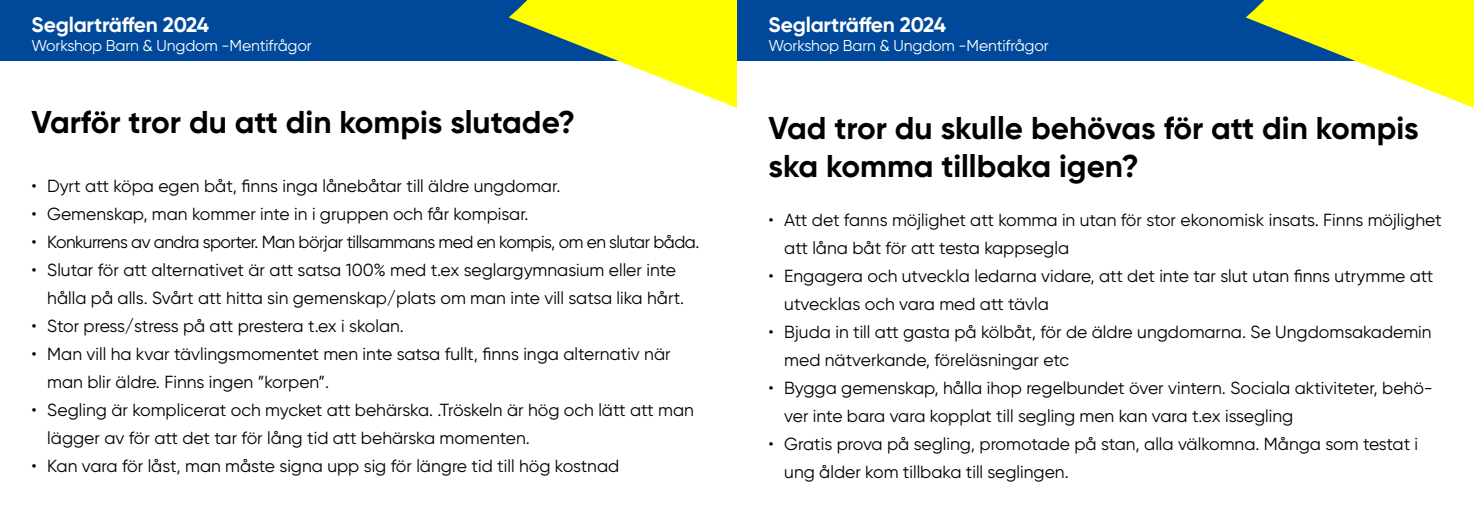
<style>
.page{position:relative;width:1474px;height:521px;background:#fff}
.page>*{position:absolute;margin:0;border:0;box-sizing:border-box;transform-origin:0 0}
.t1{font:700 31.5px/37.8px "Gilroy";color:#000}
.t2{font:700 21px "Gilroy";letter-spacing:-.01em;color:#fff}
.t3{font:17.5px/28px "Gilroy";color:#000}
.t4{font:17.5px "Gilroy";letter-spacing:-.03em;color:#000}
.t5{font:17.5px "Gilroy";letter-spacing:-.02em;color:#000}
.t6{font:15.75px "Gilroy";letter-spacing:-.01em;color:#fff}
</style>
<div class="page">
<div style="left:0;top:0;width:737px;height:61px;background:#00489a"></div>
<div style="left:737px;top:0;width:736px;height:61px;background:#00489a"></div>
<svg style="left:508px;top:0;width:229px;height:108px"></svg>
<svg style="left:1245px;top:0;width:228px;height:108px"></svg>
<p class="t2" style="left:32px;top:12px;width:179px">Seglarträffen 2024</p>
<p class="t6" style="left:32px;top:36px;width:282px">Workshop Barn &amp; Ungdom -Mentifrågor</p>
<h1 class="t1" style="left:32px;top:103px;width:545px">Varför tror du att din kompis slutade?</h1>
<p class="t3" style="left:32px;top:171px;width:530px">• Dyrt att köpa egen båt, finns inga lånebåtar till äldre ungdomar.</p>
<p class="t3" style="left:32px;top:199px;width:498px">• Gemenskap, man kommer inte in i gruppen och får kompisar.</p>
<p class="t4" style="left:32px;top:231px;width:669px">• Konkurrens av andra sporter. Man börjar tillsammans med en kompis, om en slutar båda.</p>
<p class="t3" style="left:47px;top:255px;width:638px;text-indent:-16px">• Slutar för att alternativet är att satsa 100% med t.ex seglargymnasium eller inte hålla på alls. Svårt att hitta sin gemenskap/plats om man inte vill satsa lika hårt.</p>
<p class="t5" style="left:32px;top:315px;width:374px">• Stor press/stress på att prestera t.ex i skolan.</p>
<p class="t3" style="left:47px;top:339px;width:625px;text-indent:-16px">• Man vill ha kvar tävlingsmomentet men inte satsa fullt, finns inga alternativ när man blir äldre. Finns ingen ”korpen”.</p>
<p class="t3" style="left:47px;top:395px;width:648px;text-indent:-16px">• Segling är komplicerat och mycket att behärska. .Tröskeln är hög och lätt att man lägger av för att det tar för lång tid att behärska momenten.</p>
<p class="t3" style="left:32px;top:451px;width:589px">• Kan vara för låst, man måste signa upp sig för längre tid till hög kostnad</p>
<p class="t2" style="left:768px;top:12px;width:179px">Seglarträffen 2024</p>
<p class="t6" style="left:768px;top:36px;width:282px">Workshop Barn &amp; Ungdom -Mentifrågor</p>
<h1 class="t1" style="left:768px;top:109px;width:652px">Vad tror du skulle behövas för att din kompis ska komma tillbaka igen?</h1>
<p class="t3" style="left:784px;top:206px;width:659px;text-indent:-16px">• Att det fanns möjlighet att komma in utan för stor ekonomisk insats. Finns möjlighet att låna båt för att testa kappsegla</p>
<p class="t3" style="left:784px;top:262px;width:650px;text-indent:-16px">• Engagera och utveckla ledarna vidare, att det inte tar slut utan finns utrymme att utvecklas och vara med att tävla</p>
<p class="t3" style="left:784px;top:318px;width:649px;text-indent:-16px">• Bjuda in till att gasta på kölbåt, för de äldre ungdomarna. Se Ungdomsakademin med nätverkande, föreläsningar etc</p>
<p class="t3" style="left:784px;top:374px;width:650px;text-indent:-16px">• Bygga gemenskap, hålla ihop regelbundet över vintern. Sociala aktiviteter, behö&shy;ver inte bara vara kopplat till segling men kan vara t.ex issegling</p>
<p class="t3" style="left:784px;top:430px;width:635px;text-indent:-16px">• Gratis prova på segling, promotade på stan, alla välkomna. Många som testat i ung ålder kom tillbaka till seglingen.</p>
</div>
